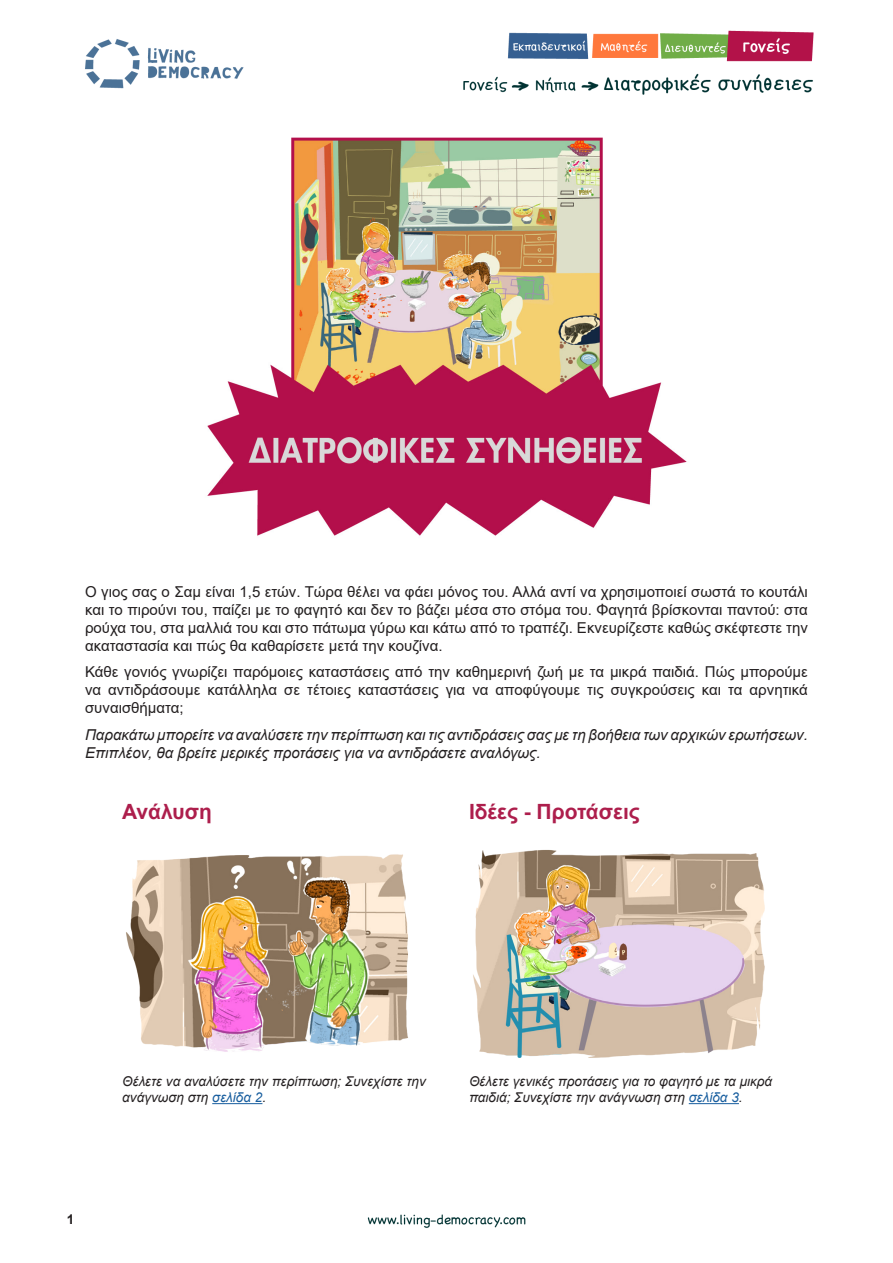
<style>
.page{position:relative;width:893px;height:1263px;background:#fff}
.page>*{position:absolute;margin:0;border:0;box-sizing:border-box;transform-origin:0 0}
.t1{font:700 21px "Arial";color:#ad1e4c}
.t2{font:15px/18px "Arial";color:#231f20;text-align:justify}
.t3{font:italic 15px/18px "Arial";color:#231f20}
.t4{font:italic 13.5px/16.5px "Arial";color:#231f20}
.t5{font:700 13.5px "Arial";color:#231f20}
.s1{color:#175d9e}
</style>
<div class="page">
<img style="left:85px;top:30px;width:729px;height:1198px">
<img style="left:122px;top:852px;width:288px;height:205px">
<img style="left:469px;top:846px;width:298px;height:217px">
<hr style="left:212px;top:1103px;width:50px;height:1px;background:#175d9e">
<hr style="left:689px;top:1103px;width:50px;height:1px;background:#175d9e">
<p class="t2" style="left:85px;top:582px;width:724px">Ο γιος σας ο Σαμ είναι 1,5 ετών. Τώρα θέλει να φάει μόνος του. Αλλά αντί να χρησιμοποιεί σωστά το κουτάλι και το πιρούνι του, παίζει με το φαγητό και δεν το βάζει μέσα στο στόμα του. Φαγητά βρίσκονται παντού: στα ρούχα του, στα μαλλιά του και στο πάτωμα γύρω και κάτω από το τραπέζι. Εκνευρίζεστε καθώς σκέφτεστε την ακαταστασία και πώς θα καθαρίσετε μετά την κουζίνα.</p>
<p class="t2" style="left:85px;top:663px;width:724px">Κάθε γονιός γνωρίζει παρόμοιες καταστάσεις από την καθημερινή ζωή με τα μικρά παιδιά. Πώς μπορούμε να αντιδράσουμε κατάλληλα σε τέτοιες καταστάσεις για να αποφύγουμε τις συγκρούσεις και τα αρνητικά συναισθήματα;</p>
<p class="t3" style="left:85px;top:726px;width:724px">Παρακάτω μπορείτε να αναλύσετε την περίπτωση και τις αντιδράσεις σας με τη βοήθεια των αρχικών ερωτήσεων.<br>Επιπλέον, θα βρείτε μερικές προτάσεις για να αντιδράσετε αναλόγως.</p>
<p class="t1" style="left:122px;top:797px;width:91px">Ανάλυση</p>
<p class="t1" style="left:469px;top:797px;width:172px">Ιδέες - Προτάσεις</p>
<p class="t5" style="left:67px;top:1210px;width:9px">1</p>
<p class="t4" style="left:122px;top:1073px;width:305px">Θέλετε να αναλύσετε την περίπτωση; Συνεχίστε την ανάγνωση στη <span class="s1">σελίδα 2</span>.</p>
<p class="t4" style="left:469px;top:1073px;width:305px">Θέλετε γενικές προτάσεις για το φαγητό με τα μικρά παιδιά; Συνεχίστε την ανάγνωση στη <span class="s1">σελίδα 3</span>.</p>
</div>
